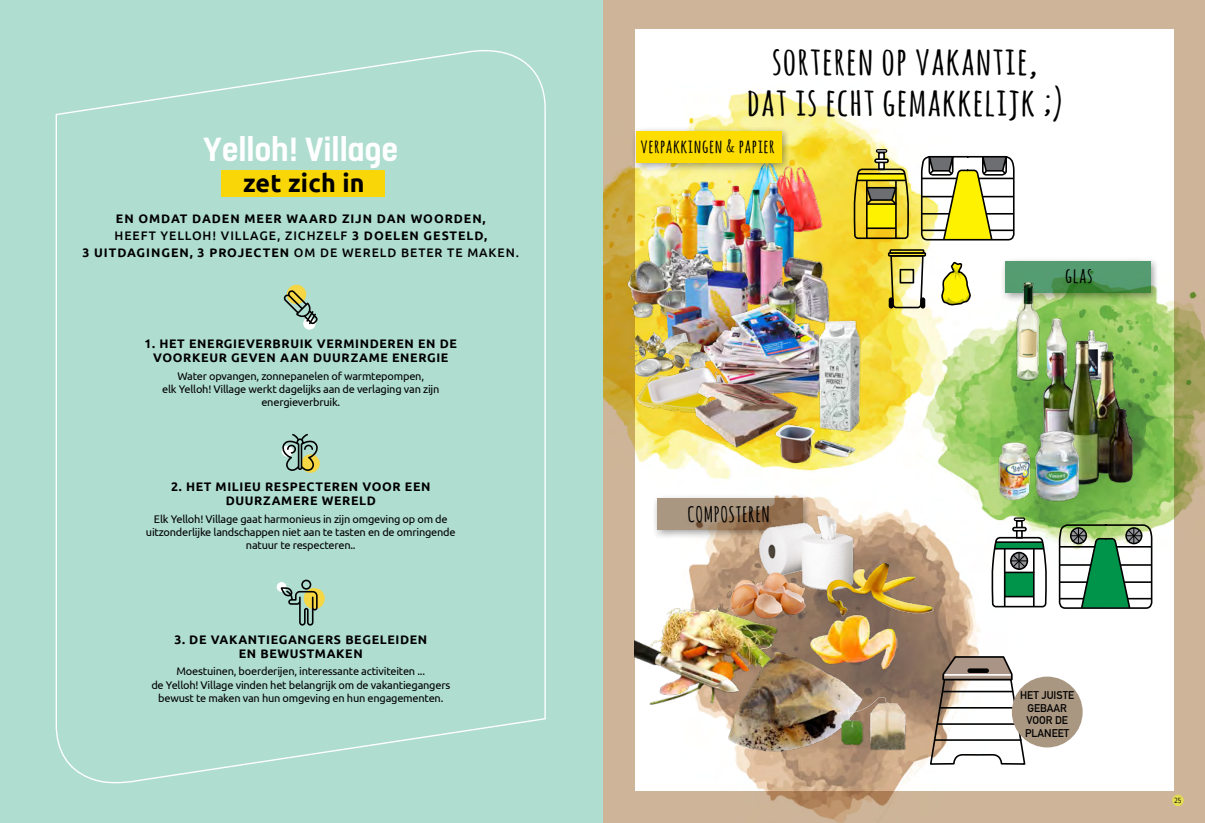
<style>
.page{position:relative;width:1205px;height:823px;background:#fff}
.page>*{position:absolute;margin:0;border:0;box-sizing:border-box;transform-origin:0 0}
.t1{font:700 38.5px/41px "Amatic SC";letter-spacing:.02em;color:#000;text-align:center;scale:1.1 1}
.t2{font:700 37.38px "FS Dillon";color:#fff}
.t3{font:700 25px "Ubuntu";letter-spacing:.01em;color:#000}
.t4{font:700 20.88px "Amatic SC";letter-spacing:.02em;color:#000;scale:1.1 1}
.t5{font:700 18.75px "Amatic SC";letter-spacing:.02em;color:#000;scale:1.1 1}
.t6{font:700 12.38px/13.8px "Ubuntu";letter-spacing:.05em;color:#000;text-align:center}
.t7{font:700 12.38px/16.5px "Ubuntu";letter-spacing:.075em;color:#000;text-align:center}
.t8{font:11px/13.2px "Ubuntu";letter-spacing:-.02em;color:#000;text-align:center}
.t9{font:700 11px/12.5px "DIN Alternate";color:#000;text-align:center}
.t10{font:300 8.12px "Agenda";color:#000}
.s1{font-weight:500}
.s2{font-size:17.5px}
</style>
<div class="page">
<div style="left:602px;top:0;width:603px;height:822px;background:#ceb59a"></div>
<div style="left:635px;top:30px;width:539px;height:760px;background:#fff"></div>
<img style="left:602px;top:85px;width:329px;height:400px">
<img style="left:737px;top:159px;width:89px;height:66px">
<div style="left:631px;top:127px;width:160px;height:45px;background:#000;opacity:.35"></div>
<div style="left:636px;top:131px;width:145px;height:32px;background:#fddd00"></div>
<div style="left:1001px;top:257px;width:159px;height:45px;background:#f7f7f7"></div>
<div style="left:1005px;top:261px;width:146px;height:32px;background:#559c72"></div>
<div style="left:652px;top:493px;width:160px;height:46px;background:#000;opacity:.35"></div>
<div style="left:657px;top:498px;width:145px;height:32px;background:#aa9782"></div>
<div style="left:1172px;top:794px;width:11px;height:11px;background:#e4dc51;border-radius:50%"></div>
<img style="left:916px;top:271px;width:289px;height:258px">
<img style="left:682px;top:456px;width:363px;height:366px">
<div style="left:876px;top:149px;width:11px;height:4px;border:1px solid #000"></div>
<div style="left:879px;top:153px;width:5px;height:16px;background:#fff"></div>
<div style="left:878px;top:152px;width:7px;height:18px;border:2px solid #000"></div>
<svg style="left:920px;top:143px;width:95px;height:98px"></svg>
<div style="left:888px;top:252px;width:38px;height:4px;border:2px solid #000"></div>
<svg style="left:889px;top:248px;width:36px;height:70px;background:#c7c07e"></svg>
<div style="left:920px;top:297px;width:5px;height:11px;border:1px solid #000;border-radius:2px"></div>
<svg style="left:940px;top:261px;width:33px;height:45px"></svg>
<svg style="left:853px;top:159px;width:57px;height:81px;background:#bdad2e"></svg>
<div style="left:874px;top:158px;width:15px;height:5px;border:2px solid #000;border-radius:2px"></div>
<svg style="left:991px;top:478px;width:162px;height:131px"></svg>
<div style="left:1012px;top:526px;width:15px;height:5px;border:2px solid #000;border-radius:2px"></div>
<svg style="left:929px;top:655px;width:97px;height:110px"></svg>
<div style="left:967px;top:668px;width:22px;height:4px;border:2px solid #000"></div>
<hr style="left:945px;top:673px;width:65px;height:2px;background:#fff">
<img style="left:1010px;top:280px;width:104px;height:102px">
<img style="left:1040px;top:338px;width:95px;height:149px">
<img style="left:671px;top:513px;width:262px;height:148px">
<img style="left:810px;top:611px;width:88px;height:33px">
<img style="left:634px;top:596px;width:146px;height:115px">
<img style="left:728px;top:644px;width:178px;height:133px">
<img style="left:989px;top:382px;width:99px;height:144px">
<img style="left:645px;top:178px;width:164px;height:66px">
<img style="left:607px;top:244px;width:118px;height:86px">
<img style="left:725px;top:225px;width:107px;height:76px">
<img style="left:666px;top:268px;width:98px;height:90px">
<img style="left:629px;top:331px;width:61px;height:46px">
<img style="left:636px;top:366px;width:63px;height:49px">
<img style="left:699px;top:301px;width:142px;height:106px">
<img style="left:770px;top:415px;width:93px;height:62px">
<img style="left:682px;top:372px;width:120px;height:80px">
<img style="left:815px;top:318px;width:48px;height:117px">
<div style="left:1012px;top:676px;width:70px;height:71px;background:#aa9782;border-radius:50%"></div>
<div style="left:0;top:0;width:602px;height:822px;background:#afddcf"></div>
<svg style="left:55px;top:50px;width:491px;height:733px"></svg>
<div style="left:221px;top:170px;width:163px;height:27px;background:#f8d608"></div>
<h2 class="t2" style="left:203px;top:123px;width:196px">Yelloh! Village</h2>
<h3 class="t3" style="left:243px;top:167px;width:123px">zet zich in</h3>
<p class="t7" style="left:82px;top:210px;width:438px">EN OMDAT DADEN MEER WAARD ZIJN DAN WOORDEN,<br><span class="s1">HEEFT YELLOH! VILLAGE, ZICHZELF</span> 3 DOELEN GESTELD,<br>3 UITDAGINGEN, 3 PROJECTEN <span class="s1">OM DE WERELD BETER TE MAKEN.</span></p>
<p class="t6" style="left:145px;top:337px;width:314px">1. HET ENERGIEVERBRUIK VERMINDEREN EN DE<br>VOORKEUR GEVEN AAN DUURZAME ENERGIE</p>
<p class="t8" style="left:162px;top:368px;width:279px">Water opvangen, zonnepanelen of warmtepompen,<br>elk Yelloh! Village werkt dagelijks aan de verlaging van zijn energieverbruik.</p>
<p class="t6" style="left:171px;top:479px;width:261px">2. HET MILIEU RESPECTEREN VOOR EEN<br>DUURZAMERE WERELD</p>
<p class="t8" style="left:146px;top:511px;width:311px">Elk Yelloh! Village gaat harmonieus in zijn omgeving op om de uitzonderlijke landschappen niet aan te tasten en de omringende natuur te respecteren..</p>
<p class="t6" style="left:174px;top:632px;width:254px">3. DE VAKANTIEGANGERS BEGELEIDEN<br>EN BEWUSTMAKEN</p>
<p class="t8" style="left:151px;top:664px;width:300px">Moestuinen, boerderijen, interessante activiteiten ...<br>de Yelloh! Village vinden het belangrijk om de vakantiegangers bewust te maken van hun omgeving en hun engagementen.</p>
<h1 class="t1" style="left:747px;top:38px;width:288px">sorteren op vakantie, dat is echt gemakkelijk ;)</h1>
<h3 class="t5" style="left:641px;top:132px;width:123px">verpakkingen <span class="s2">&amp;</span> papier</h3>
<h3 class="t4" style="left:1065px;top:260px;width:27px">glas</h3>
<h3 class="t4" style="left:687px;top:498px;width:77px">COMPOSTEREN</h3>
<p class="t9" style="left:1020px;top:687px;width:56px">HET JUISTE<br>GEBAAR<br>VOOR DE<br>PLANEET</p>
<p class="t10" style="left:1174px;top:796px;width:9px">25</p>
</div>
